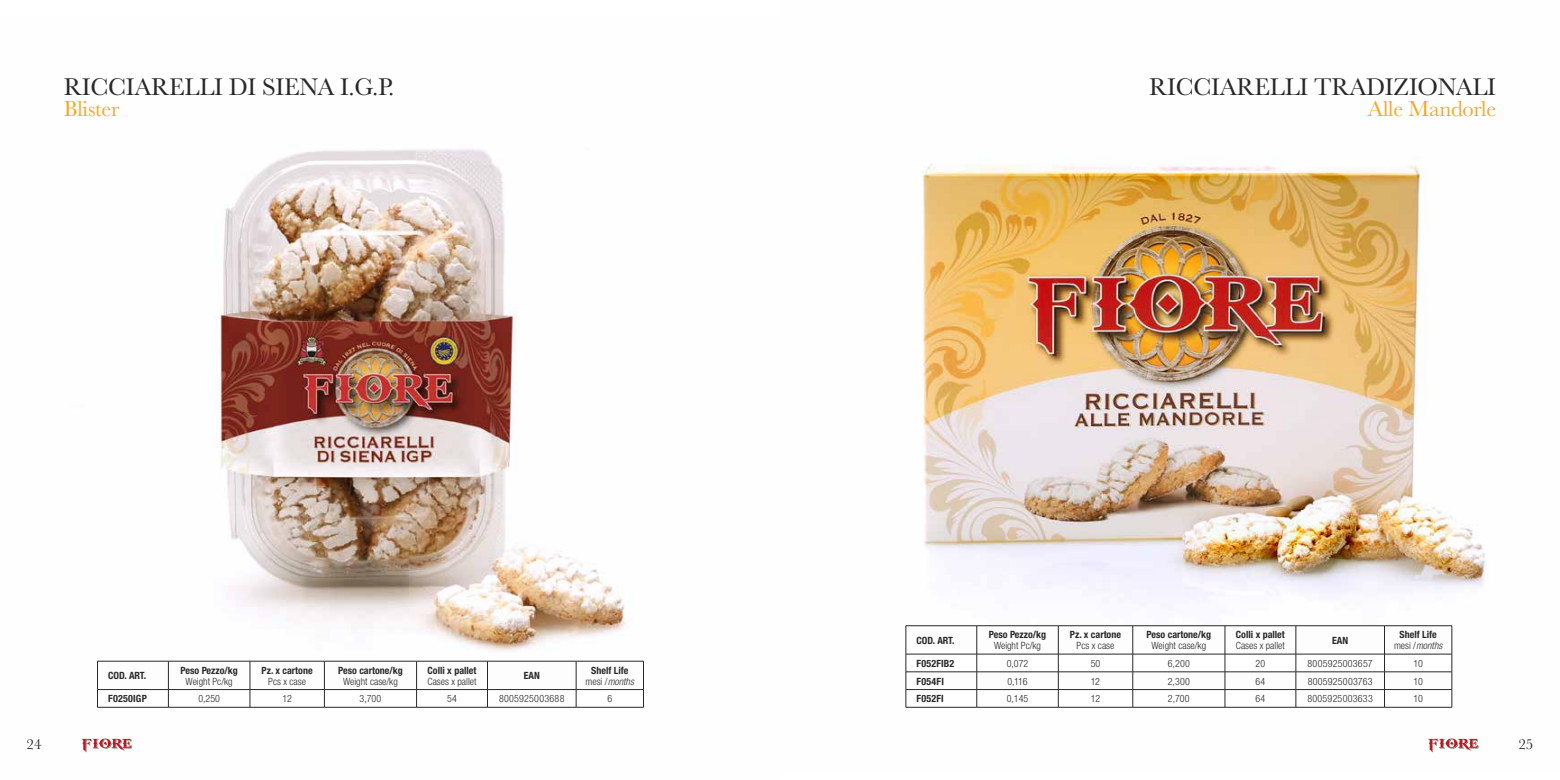
<style>
.page{position:relative;width:1560px;height:780px;background:#fff}
.page>*{position:absolute;margin:0;border:0;box-sizing:border-box;transform-origin:0 0}
.t1{font:25px "Baskerville";letter-spacing:-.01em;color:#282827}
.t2{font:22.5px "Baskerville";letter-spacing:-.01em;color:#f7a823}
.t3{font:15px "Baskerville";color:#282827}
.t4{font:700 condensed 10px/11.2px "Helvetica Neue";color:#282827;text-align:center}
.t5{font:300 condensed 10px "Helvetica Neue";color:#282827}
.t6{font:300 condensed 10px "Helvetica Neue";letter-spacing:.025em;color:#282827}
.t7{font:700 condensed 10px "Helvetica Neue";letter-spacing:.025em;color:#282827}
.s1{font-weight:300}
.s2{font-weight:300;font-style:italic}
</style>
<div class="page">
<img style="left:86px;top:149px;width:558px;height:604px">
<svg style="left:97px;top:661px;width:547px;height:46px"></svg>
<hr style="left:97px;top:707px;width:71px;height:1px;background:#282827">
<hr style="left:168px;top:707px;width:82px;height:1px;background:#282827">
<hr style="left:250px;top:707px;width:74px;height:1px;background:#282827">
<hr style="left:324px;top:707px;width:92px;height:1px;background:#282827">
<hr style="left:416px;top:707px;width:71px;height:1px;background:#282827">
<hr style="left:487px;top:707px;width:89px;height:1px;background:#282827">
<hr style="left:576px;top:707px;width:67px;height:1px;background:#282827">
<img style="left:922px;top:157px;width:564px;height:596px">
<svg style="left:905px;top:625px;width:547px;height:82px"></svg>
<hr style="left:905px;top:707px;width:71px;height:1px;background:#282827">
<hr style="left:976px;top:707px;width:82px;height:1px;background:#282827">
<hr style="left:1058px;top:707px;width:74px;height:1px;background:#282827">
<hr style="left:1132px;top:707px;width:92px;height:1px;background:#282827">
<hr style="left:1224px;top:707px;width:71px;height:1px;background:#282827">
<hr style="left:1295px;top:707px;width:89px;height:1px;background:#282827">
<hr style="left:1384px;top:707px;width:67px;height:1px;background:#282827">
<svg style="left:81px;top:738px;width:51px;height:14px"></svg>
<svg style="left:1427px;top:738px;width:51px;height:14px"></svg>
<h1 class="t1" style="left:64px;top:71px;width:332px">RICCIARELLI DI SIENA I.G.P.</h1>
<h2 class="t2" style="left:64px;top:95px;width:57px">Blister</h2>
<p class="t4" style="left:108px;top:670px;width:40px">COD. ART.</p>
<p class="t4" style="left:180px;top:664px;width:59px">Peso Pezzo/kg</p>
<p class="t5" style="left:186px;top:675px;width:48px">Weight Pc/kg</p>
<p class="t4" style="left:261px;top:664px;width:53px">Pz. x cartone</p>
<p class="t5" style="left:268px;top:675px;width:39px">Pcs x case</p>
<p class="t4" style="left:338px;top:664px;width:66px">Peso cartone/kg</p>
<p class="t5" style="left:343px;top:675px;width:56px">Weight case/kg</p>
<p class="t4" style="left:427px;top:664px;width:50px">Colli x pallet</p>
<p class="t5" style="left:427px;top:675px;width:51px">Cases x pallet</p>
<p class="t4" style="left:523px;top:670px;width:18px">EAN</p>
<p class="t4" style="left:585px;top:664px;width:50px">Shelf Life <span class="s1">mesi /</span><span class="s2">months</span></p>
<p class="t7" style="left:108px;top:692px;width:40px">F0250IGP</p>
<p class="t5" style="left:198px;top:693px;width:23px">0,250</p>
<p class="t5" style="left:282px;top:693px;width:11px">12</p>
<p class="t5" style="left:359px;top:693px;width:23px">3,700</p>
<p class="t5" style="left:447px;top:693px;width:11px">54</p>
<p class="t6" style="left:499px;top:693px;width:67px">8005925003688</p>
<p class="t5" style="left:607px;top:693px;width:6px">6</p>
<h1 class="t1" style="left:1148px;top:71px;width:348px">RICCIARELLI TRADIZIONALI</h1>
<h2 class="t2" style="left:1367px;top:95px;width:130px">Alle Mandorle</h2>
<p class="t4" style="left:916px;top:634px;width:40px">COD. ART.</p>
<p class="t4" style="left:988px;top:628px;width:59px">Peso Pezzo/kg</p>
<p class="t5" style="left:993px;top:640px;width:48px">Weight Pc/kg</p>
<p class="t4" style="left:1069px;top:628px;width:53px">Pz. x cartone</p>
<p class="t5" style="left:1076px;top:640px;width:39px">Pcs x case</p>
<p class="t4" style="left:1146px;top:628px;width:66px">Peso cartone/kg</p>
<p class="t5" style="left:1151px;top:640px;width:56px">Weight case/kg</p>
<p class="t4" style="left:1235px;top:628px;width:50px">Colli x pallet</p>
<p class="t5" style="left:1235px;top:640px;width:51px">Cases x pallet</p>
<p class="t4" style="left:1331px;top:634px;width:18px">EAN</p>
<p class="t4" style="left:1393px;top:628px;width:50px">Shelf Life <span class="s1">mesi /</span><span class="s2">months</span></p>
<p class="t4" style="left:916px;top:657px;width:39px">F052FIB2</p>
<p class="t5" style="left:1006px;top:657px;width:23px">0,072</p>
<p class="t5" style="left:1090px;top:657px;width:11px">50</p>
<p class="t5" style="left:1167px;top:657px;width:24px">6,200</p>
<p class="t5" style="left:1255px;top:657px;width:11px">20</p>
<p class="t6" style="left:1307px;top:657px;width:67px">8005925003657</p>
<p class="t5" style="left:1413px;top:657px;width:11px">10</p>
<p class="t4" style="left:916px;top:675px;width:29px">F054FI</p>
<p class="t5" style="left:1007px;top:675px;width:22px">0,116</p>
<p class="t5" style="left:1090px;top:675px;width:11px">12</p>
<p class="t5" style="left:1167px;top:675px;width:24px">2,300</p>
<p class="t5" style="left:1255px;top:675px;width:11px">64</p>
<p class="t6" style="left:1307px;top:675px;width:66px">8005925003763</p>
<p class="t5" style="left:1413px;top:675px;width:11px">10</p>
<p class="t4" style="left:916px;top:693px;width:29px">F052FI</p>
<p class="t5" style="left:1006px;top:693px;width:23px">0,145</p>
<p class="t5" style="left:1090px;top:693px;width:11px">12</p>
<p class="t5" style="left:1167px;top:693px;width:23px">2,700</p>
<p class="t5" style="left:1255px;top:693px;width:11px">64</p>
<p class="t6" style="left:1307px;top:693px;width:67px">8005925003633</p>
<p class="t5" style="left:1413px;top:693px;width:11px">10</p>
<h3 class="t3" style="left:27px;top:734px;width:17px">24</h3>
<h3 class="t3" style="left:1517px;top:734px;width:16px">25</h3>
</div>
